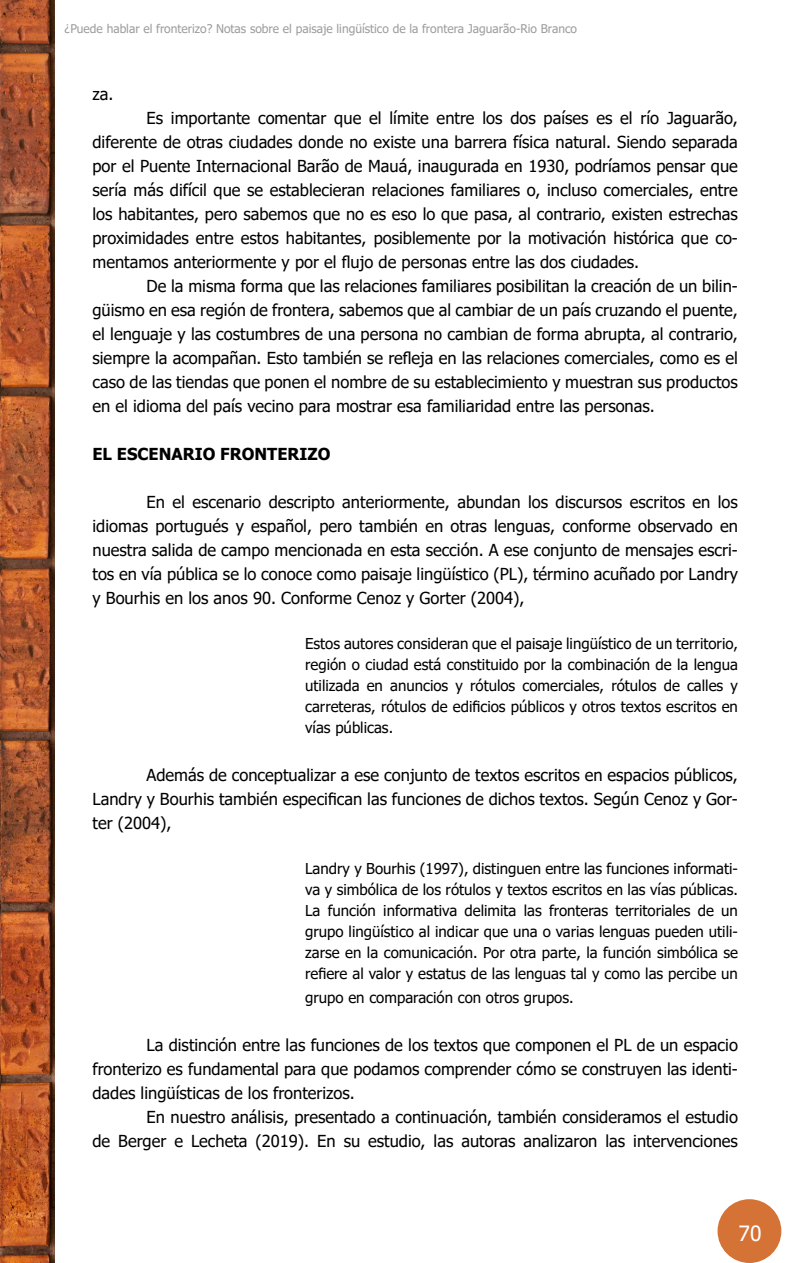
<style>
.page{position:relative;width:792px;height:1263px;background:#fff}
.page>*{position:absolute;margin:0;border:0;box-sizing:border-box;transform-origin:0 0}
.t1{font:21px "Tahoma";color:#fff}
.t2{font:16.5px/24px "Tahoma";color:#000;text-align:justify}
.t3{font:700 16.5px "Tahoma";color:#000}
.t4{font:15px/21px "Tahoma";color:#000;text-align:justify}
.t5{font:12px "Tahoma";color:#9d9d9c}
</style>
<div class="page">
<img style="left:0;top:0;width:54px;height:1263px">
<div style="left:717px;top:1199px;width:64px;height:64px;background:#d57235;border-radius:50%"></div>
<p class="t5" style="left:65px;top:20px;width:514px">¿Puede hablar el fronterizo? Notas sobre el paisaje lingüístico de la frontera Jaguarão-Rio Branco</p>
<p class="t2" style="left:92px;top:83px;width:22px">za.</p>
<p class="t2" style="left:92px;top:107px;width:647px;text-indent:54px">Es importante comentar que el límite entre los dos países es el río Jaguarão, diferente de otras ciudades donde no existe una barrera física natural. Siendo separada por el Puente Internacional Barão de Mauá, inaugurada en 1930, podríamos pensar que sería más difícil que se establecieran relaciones familiares o, incluso comerciales, entre los habitantes, pero sabemos que no es eso lo que pasa, al contrario, existen estrechas proximidades entre estos habitantes, posiblemente por la motivación histórica que co&shy;mentamos anteriormente y por el flujo de personas entre las dos ciudades.</p>
<p class="t2" style="left:92px;top:275px;width:647px;text-indent:54px">De la misma forma que las relaciones familiares posibilitan la creación de un bilin&shy;güismo en esa región de frontera, sabemos que al cambiar de un país cruzando el puente, el lenguaje y las costumbres de una persona no cambian de forma abrupta, al contrario, siempre la acompañan. Esto también se refleja en las relaciones comerciales, como es el caso de las tiendas que ponen el nombre de su establecimiento y muestran sus productos en el idioma del país vecino para mostrar esa familiaridad entre las personas.</p>
<p class="t3" style="left:92px;top:442px;width:239px">EL ESCENARIO FRONTERIZO</p>
<p class="t2" style="left:92px;top:491px;width:647px;text-indent:54px">En el escenario descripto anteriormente, abundan los discursos escritos en los idiomas portugués y español, pero también en otras lenguas, conforme observado en nuestra salida de campo mencionada en esta sección. A ese conjunto de mensajes escri&shy;tos en vía pública se lo conoce como paisaje lingüístico (PL), término acuñado por Landry y Bourhis en los anos 90. Conforme Cenoz y Gorter (2004),</p>
<p class="t4" style="left:305px;top:634px;width:434px">Estos autores consideran que el paisaje lingüístico de un territorio, región o ciudad está constituido por la combinación de la lengua utilizada en anuncios y rótulos comerciales, rótulos de calles y carreteras, rótulos de edificios públicos y otros textos escritos en vías públicas.</p>
<p class="t2" style="left:92px;top:764px;width:647px;text-indent:54px">Además de conceptualizar a ese conjunto de textos escritos en espacios públicos, Landry y Bourhis también especifican las funciones de dichos textos. Según Cenoz y Gor&shy;ter (2004),</p>
<p class="t4" style="left:305px;top:859px;width:434px">Landry y Bourhis (1997), distinguen entre las funciones informati&shy;va y simbólica de los rótulos y textos escritos en las vías públicas.<br>La función informativa delimita las fronteras territoriales de un grupo lingüístico al indicar que una o varias lenguas pueden utili&shy;zarse en la comunicación. Por otra parte, la función simbólica se refiere al valor y estatus de las lenguas tal y como las percibe un</p>
<p class="t4" style="left:305px;top:988px;width:270px">grupo en comparación con otros grupos.</p>
<p class="t2" style="left:92px;top:1034px;width:647px;text-indent:54px">La distinción entre las funciones de los textos que componen el PL de un espacio fronterizo es fundamental para que podamos comprender cómo se construyen las identi&shy;dades lingüísticas de los fronterizos.</p>
<p class="t2" style="left:92px;top:1106px;width:647px;text-align:right">En nuestro análisis, presentado a continuación, también consideramos el estudio<br>de Berger e Lecheta (2019). En su estudio, las autoras analizaron las intervenciones</p>
<p class="t1" style="left:738px;top:1219px;width:24px">70</p>
</div>
